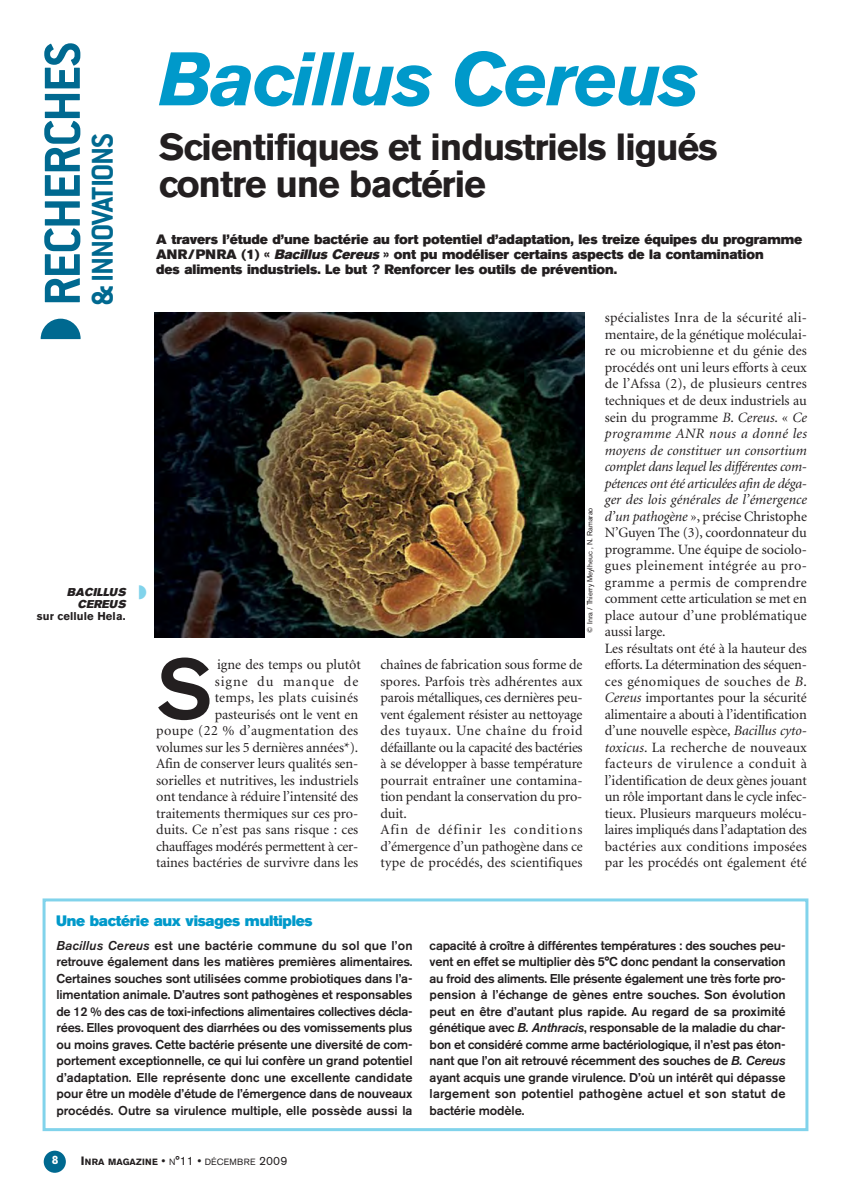
<style>
.page{position:relative;width:851px;height:1191px;background:#fff}
.page>*{position:absolute;margin:0;border:0;box-sizing:border-box;transform-origin:0 0}
.t1{font:500 84.3px "Akzidenz Grotesk BE";color:#231f20}
.t2{font:italic 700 75px "Akzidenz Grotesk BE";letter-spacing:-.035em;color:#0099ca}
.t3{font:700 55.5px "Conduit ITC";letter-spacing:-.035em;color:#006990}
.t4{font:700 37.5px/37.5px "Akzidenz Grotesk BE";letter-spacing:-.035em;color:#231f20}
.t5{font:700 33px "Conduit ITC";letter-spacing:-.045em;color:#006990}
.t6{font:15px "Akzidenz Grotesk BE Super";letter-spacing:-.02em;color:#0099ca}
.t7{font:14.25px/16.5px "Minion";letter-spacing:-.01em;color:#231f20}
.t8{font:13.5px/15px "Akzidenz Grotesk BE Super";letter-spacing:-.005em;color:#231f20}
.t9{font:500 12.75px/16.5px "Akzidenz Grotesk BE";letter-spacing:.005em;color:#231f20;text-align:justify}
.t10{font:700 12px "Akzidenz Grotesk BE";color:#fff}
.t11{font:700 11.25px "Akzidenz Grotesk BE";letter-spacing:.01em;color:#231f20}
.t12{font:italic 11.25px/12px "Akzidenz Grotesk BE Super";letter-spacing:.015em;color:#231f20;text-align:right}
.t13{font:700 9px "Akzidenz Grotesk BE";letter-spacing:.02em;color:#231f20}
.t14{font:7.5px "Akzidenz Grotesk BE";color:#231f20}
.s1{font-style:italic}
.s2{font-size:12px}
.s3{font-weight:400;font-size:12px}
.s4{font-weight:400}
</style>
<div class="page">
<img style="left:155px;top:312px;width:429px;height:325px">
<div style="left:44px;top:1150px;width:22px;height:22px;background:#006990;border-radius:50%"></div>
<div style="left:43px;top:898px;width:765px;height:233px;border:3px solid #81d3eb"></div>
<h3 class="t3" style="left:45px;top:341px;width:300px;rotate:-90deg">◗ RECHERCHES</h3>
<h3 class="t5" style="left:92px;top:306px;width:174px;rotate:-90deg">&amp; INNOVATIONS</h3>
<p class="t12" style="left:67px;top:586px;width:62px">BACILLUS<br>CEREUS</p>
<p class="t11" style="left:37px;top:611px;width:90px">sur cellule Hela.</p>
<h2 class="t2" style="left:159px;top:52px;width:541px">Bacillus Cereus</h2>
<h3 class="t4" style="left:159px;top:131px;width:560px">Scientifiques et industriels ligués contre une bactérie</h3>
<p class="t8" style="left:156px;top:233px;width:647px">A travers l’étude d’une bactérie au fort potentiel d’adaptation, les treize équipes du programme<br>ANR/PNRA (1) « <span class="s1">Bacillus Cereus</span> » ont pu modéliser certains aspects de la contamination<br>des aliments industriels. Le but ? Renforcer les outils de prévention.</p>
<p class="t14" style="left:587px;top:632px;width:127px;rotate:-90deg">© Inra / Thierry Meylheuc , N. Ramarao</p>
<h1 class="t1" style="left:156px;top:659px;width:58px">S</h1>
<p class="t7" style="left:156px;top:657px;width:206px;text-align:right">igne des temps ou plutôt<br>signe du manque de<br>temps, les plats cuisinés pasteurisés ont le vent en<br>poupe (22 % d’augmentation des volumes sur les 5 dernières années*).<br>Afin de conserver leurs qualités sen&shy;sorielles et nutritives, les industriels ont tendance à réduire l’intensité des traitements thermiques sur ces pro&shy;duits. Ce n’est pas sans risque : ces chauffages modérés permettent à cer&shy;taines bactéries de survivre dans les</p>
<p class="t7" style="left:380px;top:657px;width:204px">chaînes de fabrication sous forme de spores. Parfois très adhérentes aux parois métalliques, ces dernières peu&shy;vent également résister au nettoyage des tuyaux. Une chaîne du froid défaillante ou la capacité des bactéries à se développer à basse température pourrait entraîner une contamina&shy;tion pendant la conservation du pro&shy;duit.<br>Afin de définir les conditions d’émergence d’un pathogène dans ce type de procédés, des scientifiques</p>
<p class="t7" style="left:604px;top:311px;width:204px">spécialistes Inra de la sécurité ali&shy;mentaire, de la génétique moléculai&shy;re ou microbienne et du génie des procédés ont uni leurs efforts à ceux de l’Afssa (2), de plusieurs centres techniques et de deux industriels au sein du programme <span class="s1">B</span>. <span class="s1">Cereus</span>. « <span class="s1">Ce programme ANR nous a donné les moyens de constituer un consortium complet dans lequel les différentes com&shy;pétences ont été articulées afin de déga&shy;ger des lois générales de l’émergence d’un pathogène</span> », précise Christophe N’Guyen The (3), coordonnateur du programme. Une équipe de sociolo&shy;gues pleinement intégrée au pro&shy;gramme a permis de comprendre comment cette articulation se met en place autour d’une problématique aussi large.<br>Les résultats ont été à la hauteur des efforts. La détermination des séquen&shy;ces génomiques de souches de <span class="s1">B</span>.<br><span class="s1">Cereus</span> importantes pour la sécurité alimentaire a abouti à l’identification d’une nouvelle espèce, <span class="s1">Bacillus cyto&shy;toxicus</span>. La recherche de nouveaux facteurs de virulence a conduit à l’iden tification de deux gènes jouant un rôle important dans le cycle infec&shy;tieux. Plusieurs marqueurs molécu&shy;laires impliqués dans l’adaptation des bactéries aux conditions imposées par les procédés ont également été</p>
<p class="t6" style="left:56px;top:915px;width:258px">Une bactérie aux visages multiples</p>
<p class="t9" style="left:56px;top:938px;width:357px"><span class="s1">Bacillus Cereus</span> est une bactérie commune du sol que l’on retrouve également dans les matières premières alimentaires.<br>Certaines souches sont utilisées comme probiotiques dans l’a&shy;limentation animale. D’autres sont pathogènes et responsables de 12 % des cas de toxi-infections alimentaires collectives décla&shy;rées. Elles provoquent des diarrhées ou des vomissements plus ou moins graves. Cette bactérie présente une diversité de com&shy;portement exceptionnelle, ce qui lui confère un grand potentiel d’adaptation. Elle représente donc une excellente candidate pour être un modèle d’étude de l’émergence dans de nouveaux procédés. Outre sa virulence multiple, elle possède aussi la</p>
<p class="t9" style="left:429px;top:938px;width:357px">capacité à croître à différentes températures : des souches peu&shy;vent en effet se multiplier dès 5°C donc pendant la conservation au froid des aliments. Elle présente également une très forte pro&shy;pension à l’échange de gènes entre souches. Son évolution peut en être d’autant plus rapide. Au regard de sa proximité génétique avec <span class="s1">B. Anthracis</span>, responsable de la maladie du char&shy;bon et considéré comme arme bactériologique, il n’est pas éton&shy;nant que l’on ait retrouvé récemment des souches de <span class="s1">B. Cereus </span>ayant acquis une grande virulence. D’où un intérêt qui dépasse largement son potentiel pathogène actuel et son statut de bactérie modèle.</p>
<p class="t10" style="left:52px;top:1156px;width:8px">8</p>
<p class="t13" style="left:81px;top:1158px;width:208px"><span class="s2">I</span>NRA MAGAZINE <span class="s3">•</span> <span class="s4">N</span><span class="s3">°11 •</span> <span class="s4">DÉCEMBRE</span> <span class="s3">2009</span></p>
</div>
